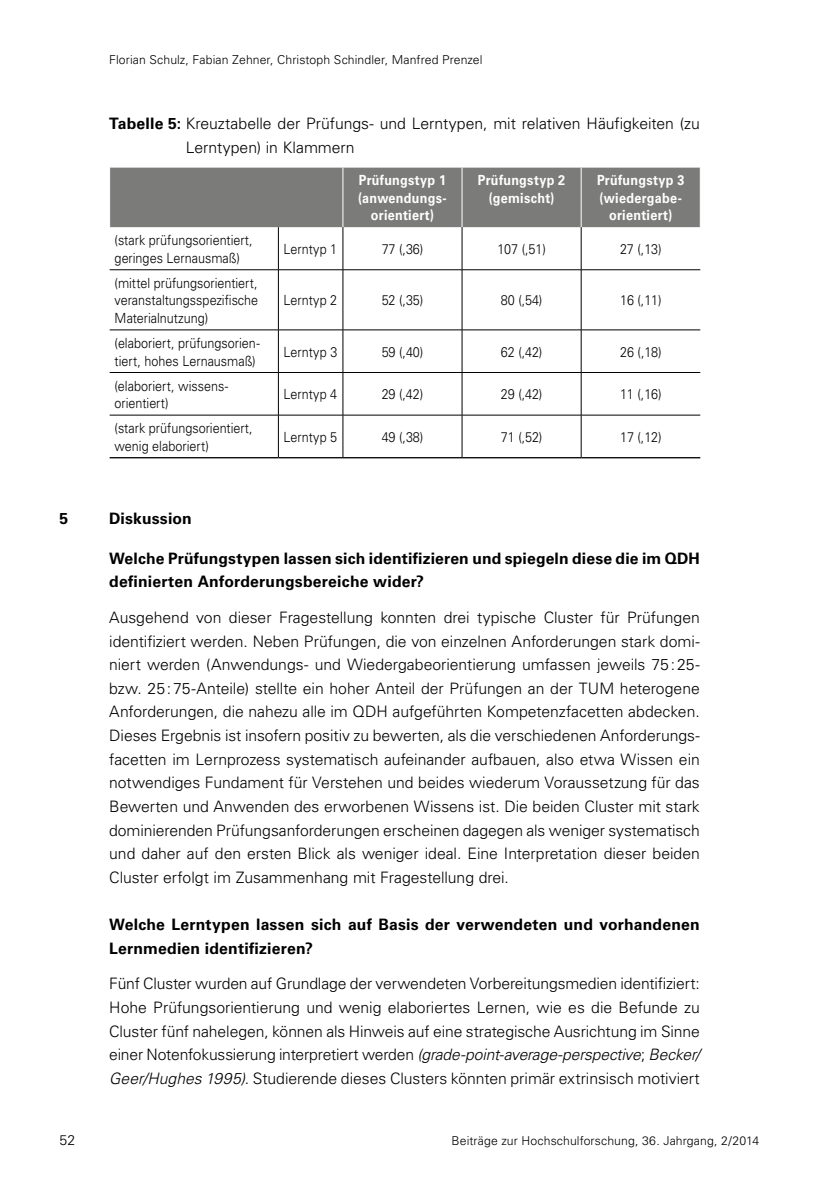
<style>
.page{position:relative;width:819px;height:1191px;background:#fff}
.page>*{position:absolute;margin:0;border:0;box-sizing:border-box;transform-origin:0 0}
.Lauftext_halbe_LZ{font:300 15.75px/23.6px "Univers LT";letter-spacing:-.005em;color:#000;text-align:justify}
.Lauftext_oLZ{font:700 15.75px/23.6px "Univers LT";letter-spacing:.01em;color:#000}
.Tabellenüberschrift{font:300 15.75px/23.6px "Univers LT";color:#000}
.Lauftext{font:700 15.75px/23.6px "Univers LT";letter-spacing:.015em;color:#000}
.Zwischenheadline{font:700 15.75px "Univers LT";letter-spacing:.01em;color:#000}
.Tabellentext{font:300 14px/17.5px "Univers LT";color:#000;scale:.9 1}
.Tabellentext_Kopf{font:700 14px/17.5px "Univers LT";letter-spacing:.025em;color:#fff;text-align:center;scale:.9 1}
.Tabellentext-2{font:300 14px "Univers LT";color:#000}
.t1{font:300 12.25px "Univers LT";letter-spacing:.005em;color:#000}
.s1{font-weight:700}
.s2{font-style:italic}
</style>
<div class="page">
<div style="left:110px;top:168px;width:589px;height:59px;background:#7b7b7a"></div>
<hr style="left:342px;top:168px;width:1px;height:59px;background:#fff">
<hr style="left:461px;top:168px;width:1px;height:59px;background:#fff">
<hr style="left:580px;top:168px;width:1px;height:59px;background:#fff">
<hr style="left:278px;top:227px;width:1px;height:42px;background:#000">
<hr style="left:342px;top:227px;width:1px;height:42px;background:#000">
<hr style="left:461px;top:227px;width:1px;height:42px;background:#000">
<hr style="left:581px;top:227px;width:1px;height:42px;background:#000">
<hr style="left:110px;top:269px;width:168px;height:1px;background:#000">
<hr style="left:278px;top:269px;width:65px;height:1px;background:#000">
<hr style="left:278px;top:270px;width:1px;height:60px;background:#000">
<hr style="left:343px;top:269px;width:119px;height:1px;background:#000">
<hr style="left:342px;top:270px;width:1px;height:60px;background:#000">
<hr style="left:462px;top:269px;width:119px;height:1px;background:#000">
<hr style="left:461px;top:270px;width:1px;height:60px;background:#000">
<hr style="left:581px;top:269px;width:119px;height:1px;background:#000">
<hr style="left:581px;top:270px;width:1px;height:60px;background:#000">
<hr style="left:110px;top:329px;width:168px;height:1px;background:#000">
<hr style="left:278px;top:329px;width:65px;height:1px;background:#000">
<hr style="left:278px;top:330px;width:1px;height:42px;background:#000">
<hr style="left:343px;top:329px;width:119px;height:1px;background:#000">
<hr style="left:342px;top:330px;width:1px;height:42px;background:#000">
<hr style="left:462px;top:329px;width:119px;height:1px;background:#000">
<hr style="left:461px;top:330px;width:1px;height:42px;background:#000">
<hr style="left:581px;top:329px;width:119px;height:1px;background:#000">
<hr style="left:581px;top:330px;width:1px;height:42px;background:#000">
<hr style="left:110px;top:372px;width:168px;height:1px;background:#000">
<hr style="left:278px;top:372px;width:65px;height:1px;background:#000">
<hr style="left:278px;top:373px;width:1px;height:42px;background:#000">
<hr style="left:343px;top:372px;width:119px;height:1px;background:#000">
<hr style="left:342px;top:373px;width:1px;height:42px;background:#000">
<hr style="left:462px;top:372px;width:119px;height:1px;background:#000">
<hr style="left:461px;top:373px;width:1px;height:42px;background:#000">
<hr style="left:581px;top:372px;width:119px;height:1px;background:#000">
<hr style="left:581px;top:373px;width:1px;height:42px;background:#000">
<hr style="left:110px;top:415px;width:168px;height:1px;background:#000">
<hr style="left:278px;top:415px;width:65px;height:1px;background:#000">
<hr style="left:278px;top:415px;width:1px;height:42px;background:#000">
<hr style="left:343px;top:415px;width:119px;height:1px;background:#000">
<hr style="left:342px;top:415px;width:1px;height:42px;background:#000">
<hr style="left:462px;top:415px;width:119px;height:1px;background:#000">
<hr style="left:461px;top:415px;width:1px;height:42px;background:#000">
<hr style="left:581px;top:415px;width:119px;height:1px;background:#000">
<hr style="left:581px;top:415px;width:1px;height:42px;background:#000">
<hr style="left:110px;top:457px;width:168px;height:1px;background:#000">
<hr style="left:278px;top:457px;width:65px;height:1px;background:#000">
<hr style="left:343px;top:457px;width:119px;height:1px;background:#000">
<hr style="left:462px;top:457px;width:119px;height:1px;background:#000">
<hr style="left:581px;top:457px;width:119px;height:1px;background:#000">
<p class="t1" style="left:109px;top:52px;width:375px">Florian Schulz, Fabian Zehner, Christoph Schindler, Manfred Prenzel</p>
<p class="Tabellenüberschrift" style="left:186px;top:112px;width:515px;text-indent:-76px"><span class="s1">Tabelle 5:</span> Kreuztabelle der Prüfungs- und Lerntypen, mit relativen Häufigkeiten (zu<br>Lerntypen) in Klammern</p>
<p class="Tabellentext_Kopf" style="left:359px;top:172px;width:99px">Prüfungstyp 1</p>
<p class="Tabellentext_Kopf" style="left:358px;top:189px;width:100px">(anwendungs&shy;orientiert)</p>
<p class="Tabellentext_Kopf" style="left:478px;top:172px;width:99px">Prüfungstyp 2</p>
<p class="Tabellentext_Kopf" style="left:488px;top:189px;width:74px">(gemischt)</p>
<p class="Tabellentext_Kopf" style="left:597px;top:172px;width:99px">Prüfungstyp 3</p>
<p class="Tabellentext_Kopf" style="left:599px;top:189px;width:93px">(wiedergabe&shy;orientiert)</p>
<p class="Tabellentext" style="left:115px;top:231px;width:155px">(stark prüfungsorientiert, geringes Lernausmaß)</p>
<p class="Tabellentext" style="left:283px;top:240px;width:61px">Lerntyp 1</p>
<p class="Tabellentext" style="left:382px;top:240px;width:48px">77 (,36)</p>
<p class="Tabellentext" style="left:497px;top:240px;width:55px">107 (,51)</p>
<p class="Tabellentext" style="left:620px;top:240px;width:48px">27 (,13)</p>
<p class="Tabellentext" style="left:115px;top:274px;width:161px;text-align:justify">(mittel prüfungsorientiert, veranstaltungsspezifische Materialnutzung)</p>
<p class="Tabellentext" style="left:283px;top:292px;width:61px">Lerntyp 2</p>
<p class="Tabellentext" style="left:382px;top:292px;width:48px">52 (,35)</p>
<p class="Tabellentext" style="left:501px;top:292px;width:48px">80 (,54)</p>
<p class="Tabellentext" style="left:620px;top:292px;width:48px">16 (,11)</p>
<p class="Tabellentext" style="left:115px;top:334px;width:163px">(elaboriert, prüfungsorien&shy;tiert, hohes Lernausmaß)</p>
<p class="Tabellentext" style="left:283px;top:343px;width:61px">Lerntyp 3</p>
<p class="Tabellentext" style="left:382px;top:343px;width:48px">59 (,40)</p>
<p class="Tabellentext" style="left:501px;top:343px;width:48px">62 (,42)</p>
<p class="Tabellentext" style="left:620px;top:343px;width:48px">26 (,18)</p>
<p class="Tabellentext" style="left:115px;top:377px;width:127px">(elaboriert, wissens&shy;orientiert)</p>
<p class="Tabellentext" style="left:283px;top:386px;width:61px">Lerntyp 4</p>
<p class="Tabellentext" style="left:382px;top:386px;width:48px">29 (,42)</p>
<p class="Tabellentext" style="left:501px;top:386px;width:48px">29 (,42)</p>
<p class="Tabellentext" style="left:620px;top:386px;width:48px">11 (,16)</p>
<p class="Tabellentext" style="left:115px;top:419px;width:155px">(stark prüfungsorientiert,</p>
<p class="Tabellentext" style="left:115px;top:437px;width:106px">wenig elaboriert)</p>
<p class="Tabellentext" style="left:283px;top:428px;width:61px">Lerntyp 5</p>
<p class="Tabellentext" style="left:382px;top:428px;width:48px">49 (,38)</p>
<p class="Tabellentext" style="left:501px;top:428px;width:48px">71 (,52)</p>
<p class="Tabellentext" style="left:620px;top:428px;width:48px">17 (,12)</p>
<p class="Zwischenheadline" style="left:60px;top:509px;width:10px">5</p>
<p class="Zwischenheadline" style="left:109px;top:509px;width:84px">Diskussion</p>
<p class="Lauftext_oLZ" style="left:109px;top:546px;width:592px">Welche Prüfungstypen lassen sich identifizieren und spiegeln diese die im QDH definierten Anforderungsbereiche wider?</p>
<p class="Lauftext_halbe_LZ" style="left:109px;top:605px;width:592px">Ausgehend von dieser Fragestellung konnten drei typische Cluster für Prüfungen identifiziert werden. Neben Prüfungen, die von einzelnen Anforderungen stark domi&shy;niert werden (Anwendungs- und Wiedergabeorientierung umfassen jeweils 75:25- bzw. 25:75-Anteile) stellte ein hoher Anteil der Prüfungen an der TUM heterogene Anforderungen, die nahezu alle im QDH aufgeführten Kompetenzfacetten abdecken.<br>Dieses Ergebnis ist insofern positiv zu bewerten, als die verschiedenen Anforderungs&shy;facetten im Lernprozess systematisch aufeinander aufbauen, also etwa Wissen ein notwendiges Fundament für Verstehen und beides wiederum Voraussetzung für das Bewerten und Anwenden des erworbenen Wissens ist. Die beiden Cluster mit stark dominierenden Prüfungsanforderungen erscheinen dagegen als weniger systematisch und daher auf den ersten Blick als weniger ideal. Eine Interpretation dieser beiden Cluster erfolgt im Zusammenhang mit Fragestellung drei.</p>
<p class="Lauftext" style="left:109px;top:913px;width:592px">Welche Lerntypen lassen sich auf Basis der verwendeten und vorhandenen<br>Lernmedien identifizieren?</p>
<p class="Lauftext_halbe_LZ" style="left:109px;top:972px;width:592px">Fünf Cluster wurden auf Grundlage der verwendeten Vorbereitungsmedien identifiziert:<br>Hohe Prüfungsorientierung und wenig elaboriertes Lernen, wie es die Befunde zu Cluster fünf nahelegen, können als Hinweis auf eine strategische Ausrichtung im Sinne einer Notenfokussierung interpretiert werden <span class="s2">(grade-point-average-perspective</span>; <span class="s2">Becker/ Geer/Hughes 1995)</span>. Studierende dieses Clusters könnten primär extrinsisch motiviert</p>
<p class="Tabellentext-2" style="left:60px;top:1131px;width:17px">52</p>
<p class="t1" style="left:451px;top:1133px;width:309px">Beiträge zur Hochschulforschung, 36. Jahrgang, 2/2014</p>
</div>
